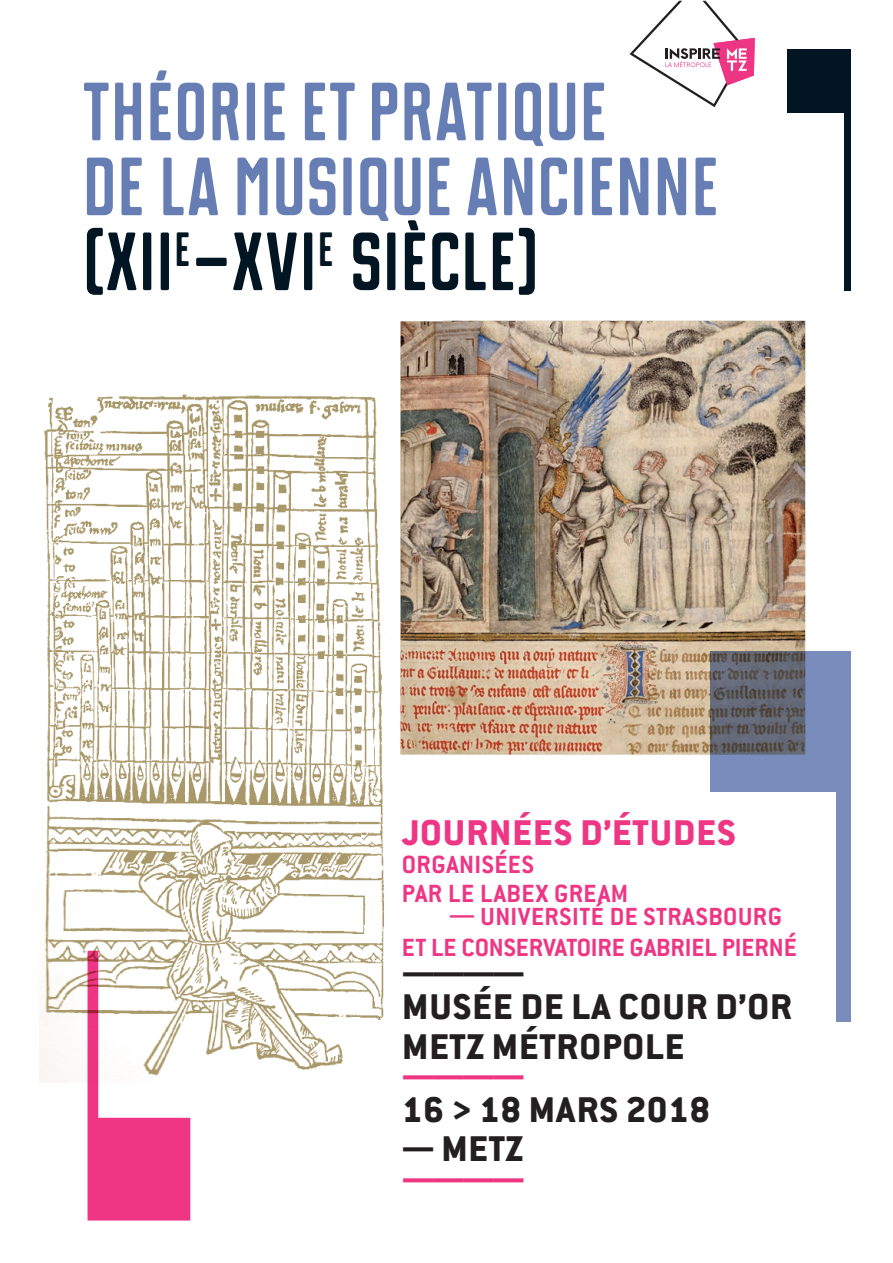
<style>
.page{position:relative;width:893px;height:1263px;background:#fff}
.page>*{position:absolute;margin:0;border:0;box-sizing:border-box;transform-origin:0 0}
.t1{font:700 72px/74.8px "Mr Alex";letter-spacing:.03em;color:#667eb3}
.t2{font:700 39.3px/28.5px "Conduit ITC Extra";letter-spacing:.025em;color:#231f20}
.t3{font:700 39.3px "Conduit ITC Extra";letter-spacing:.025em;color:#ee3684}
.t4{font:700 27.3px "Conduit ITC";color:#ee3684}
.t5{font:700 27.3px/28.3px "Conduit ITC";letter-spacing:.02em;color:#ee3684}
.t6{font:700 27.15px "Conduit ITC";letter-spacing:.02em;color:#ee3684;scale:1.21 1}
.s1{color:#011622}
.s2{color:#ee3684}
</style>
<div class="page">
<div style="left:787px;top:49px;width:63px;height:64px;background:#011622"></div>
<div style="left:844px;top:49px;width:6px;height:241px;background:#011622"></div>
<div style="left:710px;top:652px;width:140px;height:140px;background:#798cbc"></div>
<div style="left:836px;top:652px;width:14px;height:369px;background:#798cbc"></div>
<img style="left:401px;top:321px;width:404px;height:433px">
<img style="left:39px;top:394px;width:353px;height:688px">
<svg style="left:88px;top:951px;width:102px;height:269px"></svg>
<svg style="left:629px;top:1px;width:126px;height:106px"></svg>
<p class="t1" style="left:83px;top:76px;width:636px">THÉORIE ET PRATIQUE<br>DE LA MUSIQUE ANCIENNE <span class="s1">(XII</span><sup>E</sup><span class="s1">— XVI</span><sup>E</sup> <span class="s1">SIÈCLE)</span></p>
<p class="t3" style="left:402px;top:809px;width:335px">JOURNÉES D’ÉTUDES</p>
<p class="t5" style="left:402px;top:850px;width:228px">ORGANISÉES<br>PAR LE LABEX GREAM</p>
<p class="t6" style="left:449px;top:901px;width:276px">— UNIVERSITÉ DE STRASBOURG</p>
<p class="t4" style="left:402px;top:931px;width:397px">ET LE CONSERVATOIRE GABRIEL PIERNÉ</p>
<p class="t2" style="left:402px;top:953px;width:392px;line-height:35px">————<br>MUSÉE DE LA COUR D’OR</p>
<p class="t2" style="left:402px;top:1031px;width:284px">METZ MÉTROPOLE <span class="s2">————</span></p>
<p class="t2" style="left:402px;top:1094px;width:310px">16 &gt; 18 MARS 2018</p>
<p class="t2" style="left:402px;top:1134px;width:125px">— METZ <span class="s2">————</span></p>
</div>
